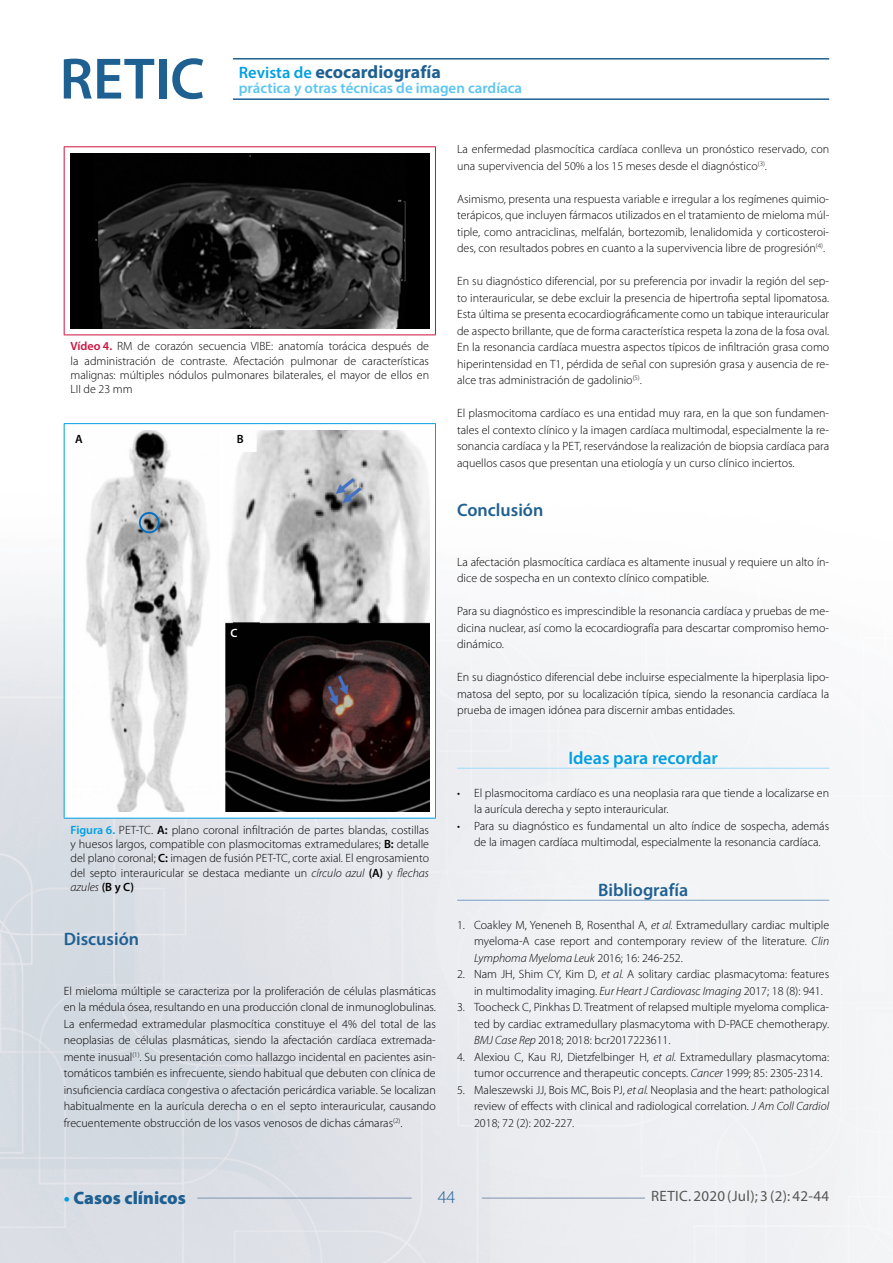
<style>
.page{position:relative;width:893px;height:1263px;background:#fff}
.page>*{position:absolute;margin:0;border:0;box-sizing:border-box;transform-origin:0 0}
.t1{font:600 18px "Myriad Pro";color:#1f6092}
.t2{font:700 18px "Myriad Pro";color:#1f6092}
.t3{font:600 18px "Myriad Pro";color:#009fe3}
.t4{font:900 18px "Myriad Pro";color:#1f6092}
.t5{font:300 18px "Myriad Pro";color:#1f6092}
.t6{font:600 15px "Myriad Pro";color:#5bc5f2}
.t7{font:15px "Myriad Pro";letter-spacing:.02em;color:#575756}
.t8{font:300 12px/16.5px "Myriad Pro";color:#000;text-align:justify}
.t9{font:600 12px "Myriad Pro";color:#000}
.t10{font:600 12px "Myriad Pro";color:#fff}
.s1{font-weight:600;font-size:16.5px;color:#009fe3}
.s2{font-weight:600;color:#cd123e}
.s3{font-weight:600;color:#009fe3}
.s4{font-weight:600}
.s5{font-style:italic}
.s6{font-weight:700;color:#009fe3}
.s7{font-style:inherit}
</style>
<div class="page">
<img style="left:0;top:58px;width:893px;height:1205px">
<hr style="left:233px;top:58px;width:596px;height:2px;background:#1f6092">
<hr style="left:233px;top:98px;width:596px;height:2px;background:#1f6092">
<hr style="left:197px;top:1198px;width:215px;height:1px;background:#7e94b0">
<svg style="left:64px;top:59px;width:90px;height:40px"></svg>
<div style="left:159px;top:59px;width:7px;height:40px;background:#1f6092"></div>
<svg style="left:172px;top:58px;width:31px;height:41px"></svg>
<hr style="left:482px;top:1198px;width:163px;height:1px;background:#7e94b0">
<div style="left:64px;top:147px;width:371px;height:188px;background:#fff"></div>
<hr style="left:64px;top:146px;width:372px;height:1px;background:#cd123e">
<hr style="left:64px;top:147px;width:1px;height:187px;background:#cd123e">
<hr style="left:435px;top:147px;width:1px;height:187px;background:#cd123e">
<hr style="left:64px;top:334px;width:372px;height:1px;background:#cd123e">
<div style="left:70px;top:153px;width:359px;height:175px;background:#000"></div>
<img style="left:95px;top:155px;width:310px;height:173px">
<div style="left:64px;top:424px;width:371px;height:394px;background:#fff"></div>
<hr style="left:64px;top:423px;width:372px;height:1px;background:#009fe3">
<hr style="left:64px;top:424px;width:1px;height:394px;background:#009fe3">
<hr style="left:435px;top:424px;width:1px;height:394px;background:#009fe3">
<hr style="left:64px;top:818px;width:372px;height:1px;background:#009fe3">
<img style="left:86px;top:430px;width:343px;height:381px">
<hr style="left:457px;top:768px;width:372px;height:1px;background:#a1daf8">
<hr style="left:457px;top:900px;width:372px;height:1px;background:#799fc4">
<h1 class="t2" style="left:239px;top:60px;width:204px"><span class="s1">Revista de</span> ecocardiografía</h1>
<p class="t6" style="left:239px;top:78px;width:285px">práctica y otras técnicas de imagen cardíaca</p>
<p class="t8" style="left:71px;top:339px;width:360px;line-height:14.4px"><span class="s2">Vídeo 4.</span> RM de corazón secuencia VIBE: anatomía torácica después de la administración de contraste. Afectación pulmonar de características malignas: múltiples nódulos pulmonares bilaterales, el mayor de ellos en LII de 23 mm</p>
<p class="t9" style="left:75px;top:431px;width:9px">A</p>
<p class="t9" style="left:237px;top:431px;width:8px">B</p>
<p class="t10" style="left:230px;top:626px;width:9px">C</p>
<p class="t8" style="left:71px;top:822px;width:360px;line-height:14.4px"><span class="s3">Figura 6.</span> PET-TC. <span class="s4">A:</span> plano coronal infiltración de partes blandas, costillas y huesos largos, compatible con plasmocitomas extramedulares; <span class="s4">B:</span> detalle del plano coronal; <span class="s4">C:</span> imagen de fusión PET-TC, corte axial. El engrosamiento del septo interauricular se destaca mediante un <span class="s5">círculo azul</span> <span class="s4">(A)</span> y <span class="s5">flechas azules</span> <span class="s4">(B y C)</span></p>
<h1 class="t1" style="left:64px;top:928px;width:77px">Discusión</h1>
<p class="t8" style="left:64px;top:982px;width:374px">El mieloma múltiple se caracteriza por la proliferación de células plasmáticas en la médula ósea, resultando en una producción clonal de inmunoglobulinas.<br>La enfermedad extramedular plasmocítica constituye el 4% del total de las neoplasias de células plasmáticas, siendo la afectación cardíaca extremada&shy;mente inusual<sup>(1)</sup>. Su presentación como hallazgo incidental en pacientes asin&shy;tomáticos también es infrecuente, siendo habitual que debuten con clínica de insuficiencia cardíaca congestiva o afectación pericárdica variable. Se localizan habitualmente en la aurícula derecha o en el septo interauricular, causando frecuentemente obstrucción de los vasos venosos de dichas cámaras<sup>(2)</sup>.</p>
<p class="t8" style="left:457px;top:141px;width:374px">La enfermedad plasmocítica cardíaca conlleva un pronóstico reservado, con una supervivencia del 50% a los 15 meses desde el diagnóstico<sup>(3)</sup>.</p>
<p class="t8" style="left:457px;top:190px;width:374px">Asimismo, presenta una respuesta variable e irregular a los regímenes quimio&shy;terápicos, que incluyen fármacos utilizados en el tratamiento de mieloma múl&shy;tiple, como antraciclinas, melfalán, bortezomib, lenalidomida y corticosteroi&shy;des, con resultados pobres en cuanto a la supervivencia libre de progresión<sup>(4)</sup>.</p>
<p class="t8" style="left:457px;top:273px;width:374px">En su diagnóstico diferencial, por su preferencia por invadir la región del sep&shy;to interauricular, se debe excluir la presencia de hipertrofia septal lipomatosa.<br>Esta última se presenta ecocardiográficamente como un tabique interauricular de aspecto brillante, que de forma característica respeta la zona de la fosa oval.<br>En la resonancia cardíaca muestra aspectos típicos de infiltración grasa como hiperintensidad en T1, pérdida de señal con supresión grasa y ausencia de re&shy;alce tras administración de gadolinio<sup>(5)</sup>.</p>
<p class="t8" style="left:457px;top:405px;width:374px">El plasmocitoma cardíaco es una entidad muy rara, en la que son fundamen&shy;tales el contexto clínico y la imagen cardíaca multimodal, especialmente la re&shy;sonancia cardíaca y la PET, reservándose la realización de biopsia cardíaca para aquellos casos que presentan una etiología y un curso clínico inciertos.</p>
<h1 class="t1" style="left:457px;top:499px;width:88px">Conclusión</h1>
<p class="t8" style="left:457px;top:553px;width:374px">La afectación plasmocítica cardíaca es altamente inusual y requiere un alto ín&shy;dice de sospecha en un contexto clínico compatible.</p>
<p class="t8" style="left:457px;top:603px;width:374px">Para su diagnóstico es imprescindible la resonancia cardíaca y pruebas de me&shy;dicina nuclear, así como la ecocardiografía para descartar compromiso hemo&shy;dinámico.</p>
<p class="t8" style="left:457px;top:669px;width:374px">En su diagnóstico diferencial debe incluirse especialmente la hiperplasia lipo&shy;matosa del septo, por su localización típica, siendo la resonancia cardíaca la prueba de imagen idónea para discernir ambas entidades.</p>
<h1 class="t3" style="left:568px;top:746px;width:151px">Ideas para recordar</h1>
<p class="t8" style="left:474px;top:784px;width:357px;text-indent:-17px">• El plasmocitoma cardíaco es una neoplasia rara que tiende a localizarse en la aurícula derecha y septo interauricular.</p>
<p class="t8" style="left:474px;top:817px;width:357px;text-indent:-17px">• Para su diagnóstico es fundamental un alto índice de sospecha, además de la imagen cardíaca multimodal, especialmente la resonancia cardíaca.</p>
<h1 class="t1" style="left:598px;top:878px;width:92px">Bibliografía</h1>
<p class="t8" style="left:474px;top:916px;width:357px;text-indent:-17px">1. Coakley M, Yeneneh B, Rosenthal A, <span class="s5">et al.</span> Extramedullary cardiac multiple myeloma-A case report and contemporary review of the literature. <span class="s5">Clin Lymphoma Myeloma Leuk</span> 2016; 16: 246-252.</p>
<p class="t8" style="left:474px;top:966px;width:357px;text-indent:-17px">2. Nam JH, Shim CY, Kim D, <span class="s5">et al.</span> A solitary cardiac plasmacytoma: features in multimodality imaging. <span class="s5">Eur Heart J Cardiovasc Imaging</span> 2017; 18 (8): 941.</p>
<p class="t8" style="left:474px;top:999px;width:357px;text-indent:-17px">3. Toocheck C, Pinkhas D. Treatment of relapsed multiple myeloma complica&shy;ted by cardiac extramedullary plasmacytoma with D-PACE chemotherapy.<br><span class="s5">BMJ Case Rep</span> 2018; 2018: bcr2017223611.</p>
<p class="t8" style="left:474px;top:1048px;width:357px;text-indent:-17px">4. Alexiou C, Kau RJ, Dietzfelbinger H, <span class="s5">et al.</span> Extramedullary plasmacytoma: tumor occurrence and therapeutic concepts. <span class="s5">Cancer</span> 1999; 85: 2305-2314.</p>
<p class="t8" style="left:474px;top:1081px;width:357px;text-indent:-17px">5. Maleszewski JJ, Bois MC, Bois PJ, <span class="s5">et al.</span> Neoplasia and the heart: pathological review of effects with clinical and radiological correlation. <span class="s5">J Am Coll Cardiol </span>2018; 72 (2): 202-227.</p>
<h1 class="t4" style="left:64px;top:1188px;width:124px"><span class="s6">•</span> <span class="s7">C</span>asos clínicos</h1>
<p class="t7" style="left:651px;top:1187px;width:180px">RETIC. 2020 (Jul); 3 (2): 42-44</p>
<h1 class="t5" style="left:438px;top:1187px;width:19px">44</h1>
</div>
